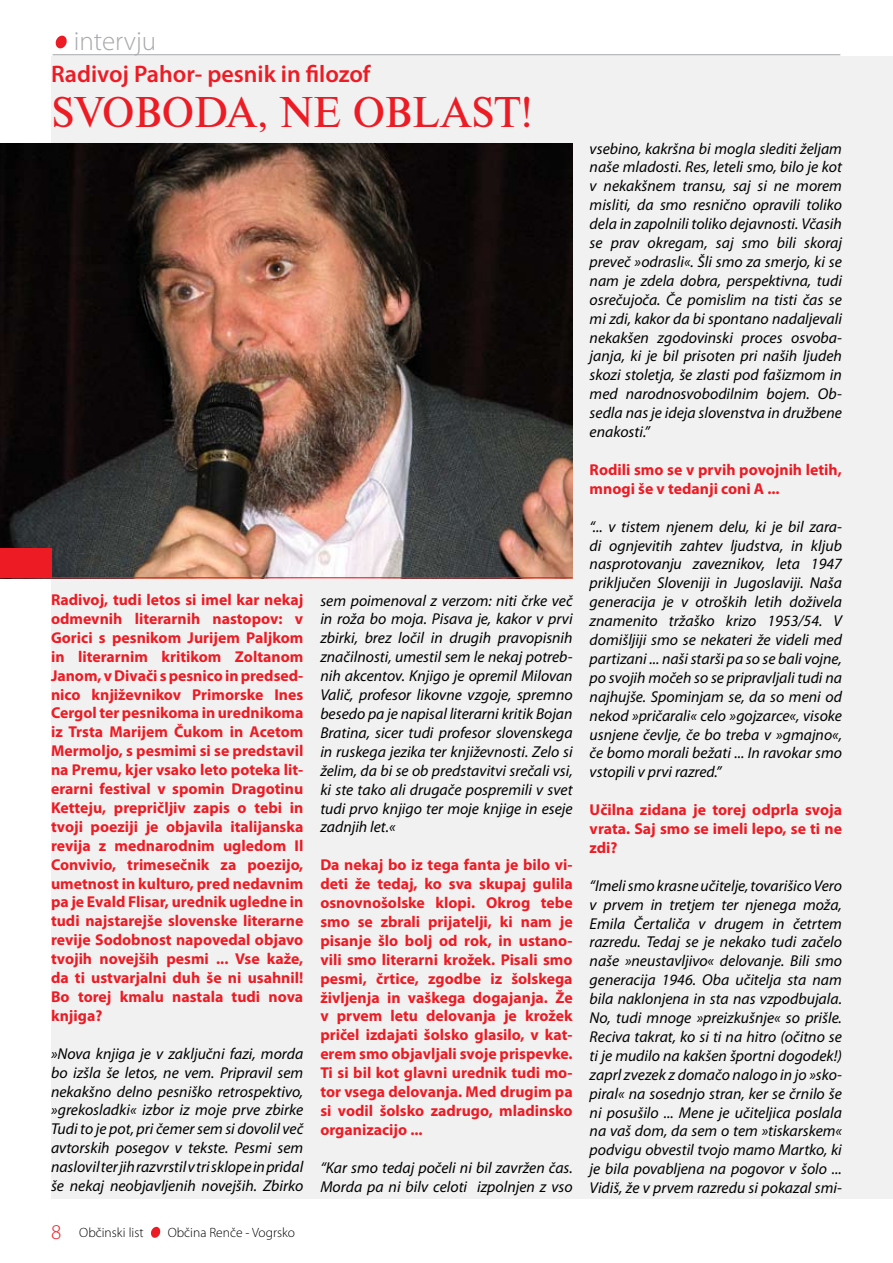
<style>
.page{position:relative;width:893px;height:1263px;background:#fff}
.page>*{position:absolute;margin:0;border:0;box-sizing:border-box;transform-origin:0 0}
.t1{font:45px "Nimbus Rom DEE";color:#ed1c24}
.t2{font:300 27px "Myriad Pro";color:#a7a9ac}
.t3{font:600 24px "Myriad Pro";color:#ed1c24}
.t4{font:italic 15.75px/18.9px "Myriad Pro";color:#000;text-align:justify}
.t5{font:700 15.75px/18.9px "Myriad Pro";color:#ed1c24;text-align:justify}
.t6{font:300 13.5px "Myriad Pro";color:#000}
</style>
<div class="page">
<hr style="left:53px;top:54px;width:787px;height:1px;background:#a7a9ac">
<svg style="left:151px;top:1226px;width:10px;height:12px"></svg>
<div style="left:51px;top:56px;width:842px;height:1143px;background:#f1f1f2"></div>
<svg style="left:55px;top:35px;width:12px;height:14px"></svg>
<img style="left:0;top:143px;width:573px;height:434px">
<div style="left:0;top:548px;width:51px;height:30px;background:#ed1c24"></div>
<hr style="left:0;top:577px;width:573px;height:1px;background:#ed1c24">
<h2 class="t2" style="left:74px;top:25px;width:84px">intervju</h2>
<h3 class="t3" style="left:51px;top:58px;width:321px">Radivoj Pahor- pesnik in filozof</h3>
<h1 class="t1" style="left:51px;top:87px;width:483px">SVOBODA, NE OBLAST!</h1>
<p class="t5" style="left:51px;top:590px;width:254px">Radivoj, tudi letos si imel kar nekaj odmevnih literarnih nastopov: v Gorici s pesnikom Jurijem Paljkom in literarnim kritikom Zoltanom Janom, v Divači s pesnico in predsed&shy;nico književnikov Primorske Ines Cergol ter pesnikoma in urednikoma iz Trsta Marijem Čukom in Acetom Mermoljo, s pesmimi si se predstavil na Premu, kjer vsako leto poteka lit&shy;erarni festival v spomin Dragotinu Ketteju, prepričljiv zapis o tebi in tvoji poeziji je objavila italijanska revija z mednarodnim ugledom Il Convivio, trimesečnik za poezijo, umetnost in kulturo, pred nedavnim pa je Evald Flisar, urednik ugledne in tudi najstarejše slovenske literarne revije Sodobnost napovedal objavo tvojih novejših pesmi ... Vse kaže, da ti ustvarjalni duh še ni usahnil!<br>Bo torej kmalu nastala tudi nova knjiga?</p>
<p class="t4" style="left:51px;top:1044px;width:254px">»Nova knjiga je v zaključni fazi, morda bo izšla še letos, ne vem. Pripravil sem nekakšno delno pesniško retrospektivo, »grekosladki« izbor iz moje prve zbirke Tudi to je pot, pri čemer sem si dovolil več avtorskih posegov v tekste. Pesmi sem naslovil ter jih razvrstil v tri sklope in pridal še nekaj neobjavljenih novejših. Zbirko</p>
<p class="t6" style="left:79px;top:1224px;width:66px">Občinski list</p>
<p class="t6" style="left:168px;top:1224px;width:129px">Občina Renče - Vogrsko</p>
<p class="t4" style="left:320px;top:591px;width:254px">sem poimenoval z verzom: niti črke več in roža bo moja. Pisava je, kakor v prvi zbirki, brez ločil in drugih pravopisnih značilnosti, umestil sem le nekaj potreb&shy;nih akcentov. Knjigo je opremil Milovan Valič, profesor likovne vzgoje, spremno besedo pa je napisal literarni kritik Bojan Bratina, sicer tudi profesor slovenskega in ruskega jezika ter književnosti. Zelo si želim, da bi se ob predstavitvi srečali vsi, ki ste tako ali drugače pospremili v svet tudi prvo knjigo ter moje knjige in eseje zadnjih let.«</p>
<p class="t5" style="left:320px;top:855px;width:254px">Da nekaj bo iz tega fanta je bilo vi&shy;deti že tedaj, ko sva skupaj gulila osnovnošolske klopi. Okrog tebe smo se zbrali prijatelji, ki nam je pisanje šlo bolj od rok, in ustano&shy;vili smo literarni krožek. Pisali smo pesmi, črtice, zgodbe iz šolskega življenja in vaškega dogajanja. Že v prvem letu delovanja je krožek pričel izdajati šolsko glasilo, v kat&shy;erem smo objavljali svoje prispevke.<br>Ti si bil kot glavni urednik tudi mo&shy;tor vsega delovanja. Med drugim pa si vodil šolsko zadrugo, mladinsko organizacijo ...</p>
<p class="t4" style="left:320px;top:1158px;width:254px">“Kar smo tedaj počeli ni bil zavržen čas.<br>Morda pa ni bilv celoti izpolnjen z vso</p>
<p class="t4" style="left:590px;top:139px;width:254px">vsebino, kakršna bi mogla slediti željam naše mladosti. Res, leteli smo, bilo je kot v nekakšnem transu, saj si ne morem misliti, da smo resnično opravili toliko dela in zapolnili toliko dejavnosti. Včasih se prav okregam, saj smo bili skoraj preveč »odrasli«. Šli smo za smerjo, ki se nam je zdela dobra, perspektivna, tudi osrečujoča. Če pomislim na tisti čas se mi zdi, kakor da bi spontano nadaljevali nekakšen zgodovinski proces osvoba&shy;janja, ki je bil prisoten pri naših ljudeh skozi stoletja, še zlasti pod fašizmom in med narodnosvobodilnim bojem. Ob&shy;sedla nas je ideja slovenstva in družbene enakosti.”</p>
<p class="t5" style="left:590px;top:460px;width:254px">Rodili smo se v prvih povojnih letih, mnogi še v tedanji coni A ...</p>
<p class="t4" style="left:590px;top:517px;width:254px">“... v tistem njenem delu, ki je bil zara&shy;di ognjevitih zahtev ljudstva, in kljub nasprotovanju zaveznikov, leta 1947 priključen Sloveniji in Jugoslaviji. Naša generacija je v otroških letih doživela znamenito tržaško krizo 1953/54. V domišljiji smo se nekateri že videli med partizani ... naši starši pa so se bali vojne, po svojih močeh so se pripravljali tudi na najhujše. Spominjam se, da so meni od nekod »pričarali« celo »gojzarce«, visoke usnjene čevlje, če bo treba v »gmajno«, če bomo morali bežati ... In ravokar smo vstopili v prvi razred.”</p>
<p class="t5" style="left:590px;top:800px;width:254px">Učilna zidana je torej odprla svoja vrata. Saj smo se imeli lepo, se ti ne zdi?</p>
<p class="t4" style="left:590px;top:876px;width:254px">“Imeli smo krasne učitelje, tovarišico Vero v prvem in tretjem ter njenega moža, Emila Čertaliča v drugem in četrtem razredu. Tedaj se je nekako tudi začelo naše »neustavljivo« delovanje. Bili smo generacija 1946. Oba učitelja sta nam bila naklonjena in sta nas vzpodbujala.<br>No, tudi mnoge »preizkušnje« so prišle.<br>Reciva takrat, ko si ti na hitro (očitno se ti je mudilo na kakšen športni dogodek!) zaprl zvezek z domačo nalogo in jo »sko&shy;piral« na sosednjo stran, ker se črnilo še ni posušilo ... Mene je učiteljica poslala na vaš dom, da sem o tem »tiskarskem« podvigu obvestil tvojo mamo Martko, ki je bila povabljena na pogovor v šolo ...<br>Vidiš, že v prvem razredu si pokazal smi-</p>
</div>
